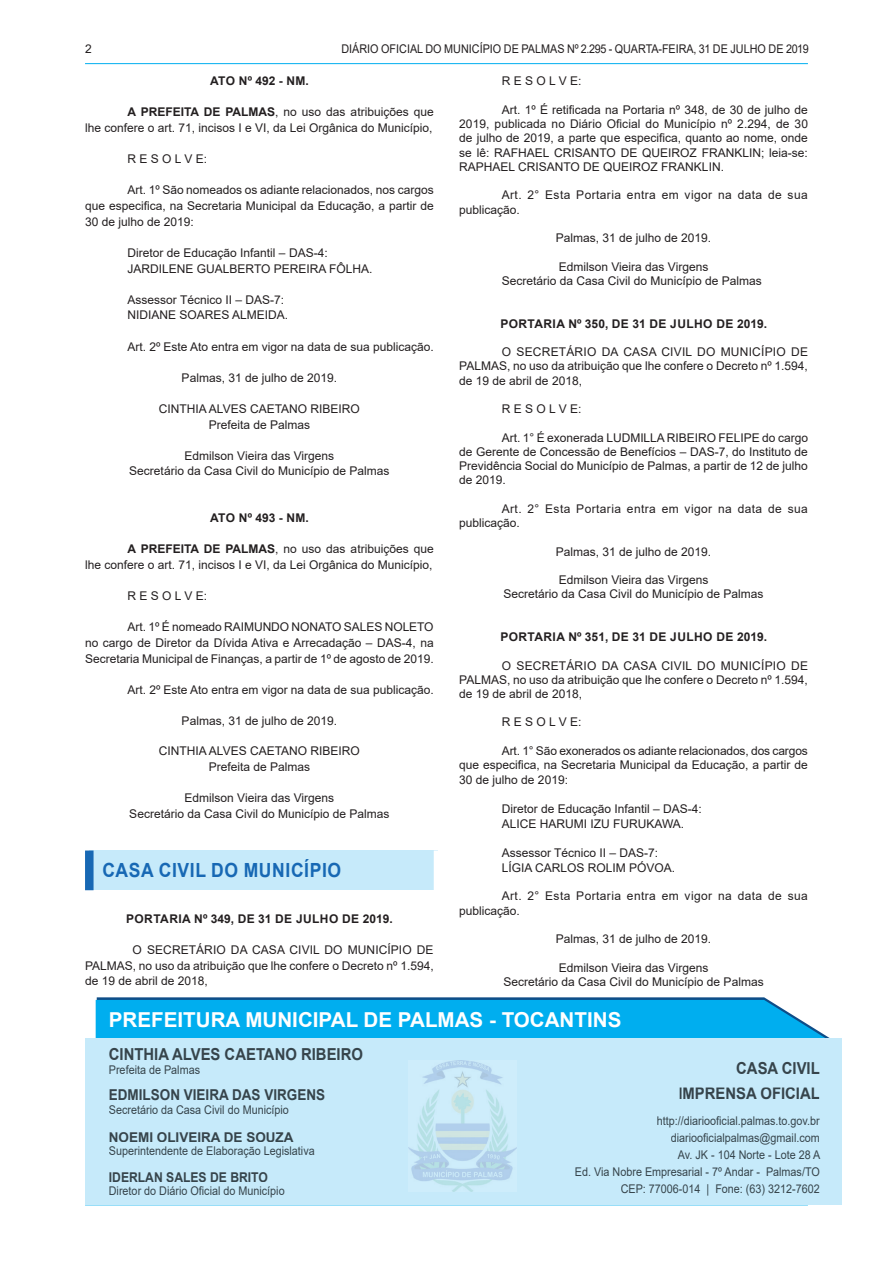
<style>
.page{position:relative;width:893px;height:1263px;background:#fff}
.page>*{position:absolute;margin:0;border:0;box-sizing:border-box;transform-origin:0 0}
.t1{font:700 20.55px "Arial";color:#fff}
.t2{font:700 19.5px "Arial";letter-spacing:.035em;color:#1768b4;scale:.9 1}
.t3{font:700 16.5px/25.7px "Arial";color:#36444b;text-align:right;scale:.9 1}
.t4{font:700 15px "Arial";color:#36444b;scale:.9 1}
.t5{font:700 13.5px "Arial";color:#36444b}
.t6{font:700 13.5px "Arial";color:#36444b;scale:.9 1}
.t7{font:12px/15.6px "Arial";color:#231f20;text-align:justify}
.t8{font:12px/17.1px "Arial";color:#36444b;text-align:right;scale:.9 1}
.t9{font:12px/14.2px "Arial";letter-spacing:.035em;color:#231f20}
.t10{font:700 12px "Arial";letter-spacing:.035em;color:#231f20}
.t11{font:12px "Arial";color:#231f20;scale:.9 1}
.t12{font:700 12px "Arial";letter-spacing:.01em;color:#231f20}
.s1{font-weight:700}
</style>
<div class="page">
<hr style="left:85px;top:63px;width:723px;height:1px;background:#00aeef">
<hr style="left:85px;top:1204px;width:723px;height:1px;background:#00aeef">
<svg style="left:96px;top:997px;width:734px;height:41px;background:#0eace9"></svg>
<div style="left:85px;top:1038px;width:757px;height:166px;background:#c6eafa"></div>
<img style="left:408px;top:1061px;width:108px;height:130px">
<div style="left:89px;top:850px;width:349px;height:40px;background:#c6eafa"></div>
<div style="left:85px;top:850px;width:9px;height:40px;background:#1768b4"></div>
<div style="left:434px;top:850px;width:8px;height:40px;background:#fff"></div>
<p class="t7" style="left:85px;top:41px;width:8px">2</p>
<p class="t11" style="left:341px;top:40px;width:521px">DIÁRIO OFICIAL DO MUNICÍPIO DE PALMAS Nº 2.295 - QUARTA-FEIRA, 31 DE JULHO DE 2019</p>
<p class="t12" style="left:210px;top:73px;width:100px">ATO Nº 492 - NM.</p>
<p class="t7" style="left:85px;top:104px;width:350px;text-align:right"><span class="s1">A PREFEITA DE PALMAS</span>, no uso das atribuições que<br>lhe confere o art. 71, incisos I e VI, da Lei Orgânica do Município,</p>
<p class="t7" style="left:128px;top:151px;width:81px">R E S O L V E:</p>
<p class="t7" style="left:85px;top:182px;width:350px;text-indent:43px">Art. 1º São nomeados os adiante relacionados, nos cargos que especifica, na Secretaria Municipal da Educação, a partir de 30 de julho de 2019:</p>
<p class="t7" style="left:128px;top:245px;width:246px">Diretor de Educação Infantil – DAS-4:<br>JARDILENE GUALBERTO PEREIRA FÔLHA.</p>
<p class="t7" style="left:128px;top:292px;width:162px">Assessor Técnico II – DAS-7:<br>NIDIANE SOARES ALMEIDA.</p>
<p class="t7" style="left:128px;top:338px;width:308px">Art. 2º Este Ato entra em vigor na data de sua publicação.</p>
<p class="t7" style="left:182px;top:370px;width:157px">Palmas, 31 de julho de 2019.</p>
<p class="t7" style="left:159px;top:401px;width:202px;text-align:center">CINTHIA ALVES CAETANO RIBEIRO<br>Prefeita de Palmas</p>
<p class="t7" style="left:129px;top:448px;width:262px;text-align:center">Edmilson Vieira das Virgens<br>Secretário da Casa Civil do Município de Palmas</p>
<p class="t12" style="left:210px;top:509px;width:100px">ATO Nº 493 - NM.</p>
<p class="t7" style="left:85px;top:541px;width:350px;text-align:right"><span class="s1">A PREFEITA DE PALMAS</span>, no uso das atribuições que<br>lhe confere o art. 71, incisos I e VI, da Lei Orgânica do Município,</p>
<p class="t7" style="left:128px;top:588px;width:81px">R E S O L V E:</p>
<p class="t7" style="left:85px;top:619px;width:350px;text-indent:43px">Art. 1º É nomeado RAIMUNDO NONATO SALES NOLETO no cargo de Diretor da Dívida Ativa e Arrecadação – DAS-4, na Secretaria Municipal de Finanças, a partir de 1º de agosto de 2019.</p>
<p class="t7" style="left:128px;top:681px;width:308px">Art. 2º Este Ato entra em vigor na data de sua publicação.</p>
<p class="t7" style="left:182px;top:712px;width:157px">Palmas, 31 de julho de 2019.</p>
<p class="t7" style="left:159px;top:743px;width:202px;text-align:center">CINTHIA ALVES CAETANO RIBEIRO<br>Prefeita de Palmas</p>
<p class="t7" style="left:129px;top:790px;width:262px;text-align:center">Edmilson Vieira das Virgens<br>Secretário da Casa Civil do Município de Palmas</p>
<h2 class="t2" style="left:102px;top:857px;width:267px">CASA CIVIL DO MUNICÍPIO</h2>
<p class="t10" style="left:126px;top:910px;width:268px">PORTARIA Nº 349, DE 31 DE JULHO DE 2019.</p>
<p class="t7" style="left:85px;top:942px;width:350px;text-indent:48px">O SECRETÁRIO DA CASA CIVIL DO MUNICÍPIO DE PALMAS, no uso da atribuição que lhe confere o Decreto nº 1.594, de 19 de abril de 2018,</p>
<p class="t7" style="left:502px;top:73px;width:81px">R E S O L V E:</p>
<p class="t7" style="left:459px;top:102px;width:350px;line-height:14.2px;text-indent:43px">Art. 1º É retificada na Portaria nº 348, de 30 de julho de 2019, publicada no Diário Oficial do Município nº 2.294, de 30 de julho de 2019, a parte que especifica, quanto ao nome, onde se lê: RAFHAEL CRISANTO DE QUEIROZ FRANKLIN; leia-se:<br>RAPHAEL CRISANTO DE QUEIROZ FRANKLIN.</p>
<p class="t9" style="left:459px;top:188px;width:350px;text-indent:43px">Art. 2° Esta Portaria entra em vigor na data de sua publicação.</p>
<p class="t7" style="left:556px;top:230px;width:157px">Palmas, 31 de julho de 2019.</p>
<p class="t7" style="left:502px;top:259px;width:262px;line-height:14.2px;text-align:center">Edmilson Vieira das Virgens<br>Secretário da Casa Civil do Município de Palmas</p>
<p class="t10" style="left:500px;top:315px;width:268px">PORTARIA Nº 350, DE 31 DE JULHO DE 2019.</p>
<p class="t7" style="left:459px;top:345px;width:350px;line-height:14.2px;text-indent:43px">O SECRETÁRIO DA CASA CIVIL DO MUNICÍPIO DE PALMAS, no uso da atribuição que lhe confere o Decreto nº 1.594, de 19 de abril de 2018,</p>
<p class="t7" style="left:502px;top:401px;width:81px">R E S O L V E:</p>
<p class="t7" style="left:459px;top:430px;width:350px;line-height:14.2px;text-indent:43px">Art. 1° É exonerada LUDMILLA RIBEIRO FELIPE do cargo de Gerente de Concessão de Benefícios – DAS-7, do Instituto de Previdência Social do Município de Palmas, a partir de 12 de julho de 2019.</p>
<p class="t9" style="left:459px;top:501px;width:350px;text-indent:43px">Art. 2° Esta Portaria entra em vigor na data de sua publicação.</p>
<p class="t7" style="left:556px;top:543px;width:157px">Palmas, 31 de julho de 2019.</p>
<p class="t7" style="left:503px;top:573px;width:262px;line-height:14.2px;text-align:center">Edmilson Vieira das Virgens<br>Secretário da Casa Civil do Município de Palmas</p>
<p class="t10" style="left:500px;top:628px;width:268px">PORTARIA Nº 351, DE 31 DE JULHO DE 2019.</p>
<p class="t7" style="left:459px;top:658px;width:350px;line-height:14.2px;text-indent:43px">O SECRETÁRIO DA CASA CIVIL DO MUNICÍPIO DE PALMAS, no uso da atribuição que lhe confere o Decreto nº 1.594, de 19 de abril de 2018,</p>
<p class="t7" style="left:502px;top:714px;width:81px">R E S O L V E:</p>
<p class="t7" style="left:459px;top:743px;width:350px;line-height:14.4px;text-indent:43px">Art. 1° São exonerados os adiante relacionados, dos cargos que especifica, na Secretaria Municipal da Educação, a partir de 30 de julho de 2019:</p>
<p class="t7" style="left:502px;top:801px;width:202px;line-height:14.7px">Diretor de Educação Infantil – DAS-4:<br>ALICE HARUMI IZU FURUKAWA.</p>
<p class="t7" style="left:502px;top:845px;width:175px;line-height:14.7px">Assessor Técnico II – DAS-7:<br>LÍGIA CARLOS ROLIM PÓVOA.</p>
<p class="t9" style="left:459px;top:889px;width:350px;text-indent:43px">Art. 2° Esta Portaria entra em vigor na data de sua publicação.</p>
<p class="t7" style="left:556px;top:931px;width:157px">Palmas, 31 de julho de 2019.</p>
<p class="t7" style="left:503px;top:960px;width:262px;line-height:14.2px;text-align:center">Edmilson Vieira das Virgens<br>Secretário da Casa Civil do Município de Palmas</p>
<h1 class="t1" style="left:109px;top:1005px;width:514px">PREFEITURA MUNICIPAL DE PALMAS - TOCANTINS</h1>
<h3 class="t3" style="left:109px;top:1042px;width:284px">CINTHIA ALVES CAETANO RIBEIRO</h3>
<p class="t8" style="left:109px;top:1061px;width:103px">Prefeita de Palmas</p>
<p class="t4" style="left:109px;top:1084px;width:242px">EDMILSON VIEIRA DAS VIRGENS</p>
<p class="t8" style="left:109px;top:1101px;width:202px">Secretário da Casa Civil do Município</p>
<p class="t5" style="left:109px;top:1127px;width:186px">NOEMI OLIVEIRA DE SOUZA</p>
<p class="t8" style="left:109px;top:1142px;width:230px">Superintendente de Elaboração Legislativa</p>
<p class="t6" style="left:109px;top:1167px;width:178px">IDERLAN SALES DE BRITO</p>
<p class="t8" style="left:109px;top:1182px;width:197px">Diretor do Diário Oficial do Município</p>
<h3 class="t3" style="left:678px;top:1055px;width:159px">CASA CIVIL<br>IMPRENSA OFICIAL</h3>
<p class="t8" style="left:575px;top:1112px;width:274px">http://diariooficial.palmas.to.gov.br diariooficialpalmas@gmail.com<br>Av. JK - 104 Norte - Lote 28 A<br>Ed. Via Nobre Empresarial - 7º Andar - Palmas/TO CEP: 77006-014 | Fone: (63) 3212-7602</p>
</div>
